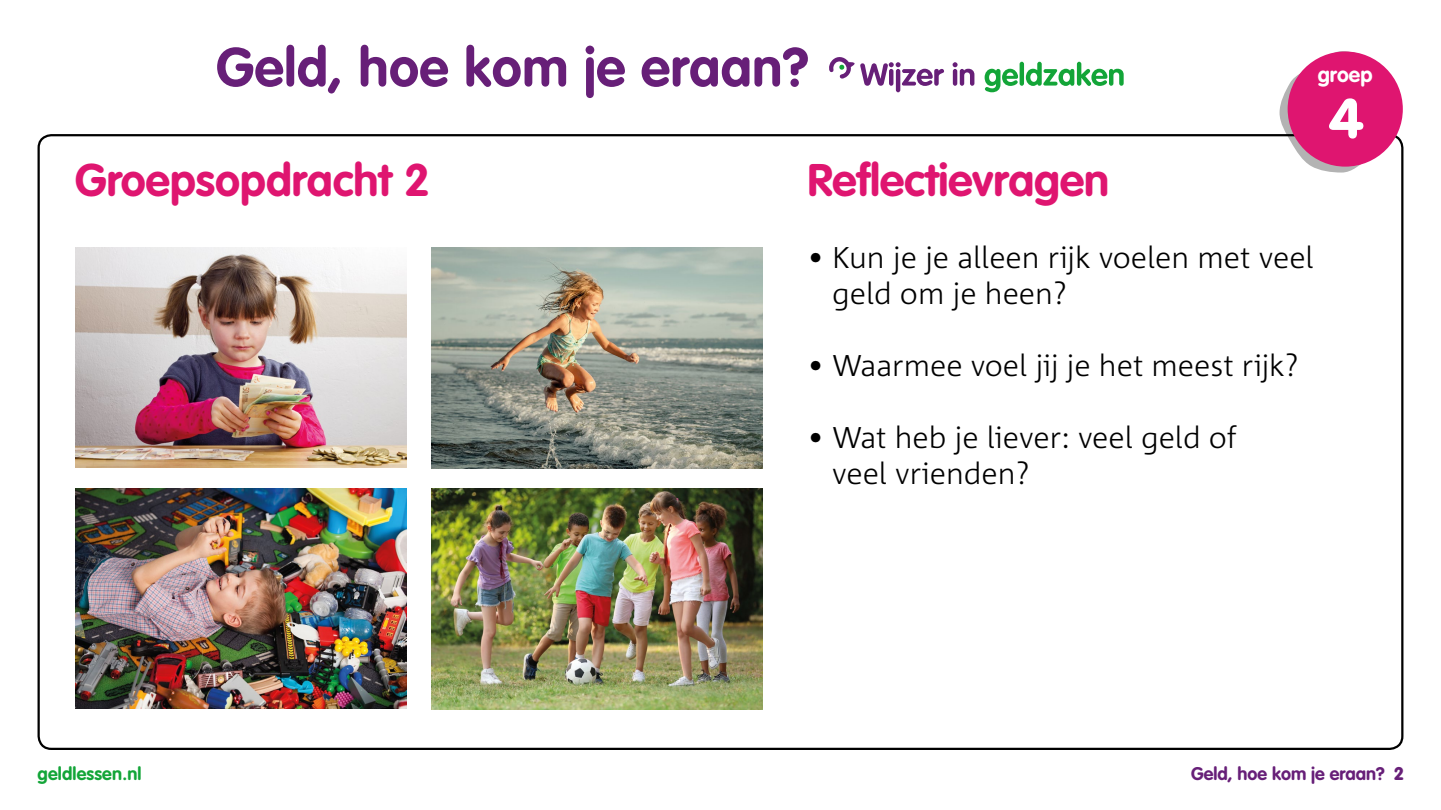
<style>
.page{position:relative;width:1441px;height:810px;background:#fff}
.page>*{position:absolute;margin:0;border:0;box-sizing:border-box;transform-origin:0 0}
.t1{font:900 55.5px "VAG Rounded Std";color:#fff}
.t2{font:700 54px "VAG Rounded Std";letter-spacing:.01em;color:#671f78}
.t3{font:700 45px "VAG Rounded Std";color:#df1570}
.t4{font:300 30px/36px "Corpid";color:#000}
.t5{font:700 21.15px "VAG Rounded Std";color:#fff}
.t6{font:700 18px "VAG Rounded Std";color:#671f78}
.t7{font:700 18px "VAG Rounded Std";letter-spacing:.01em;color:#13a538}
.s1{font-weight:900}
</style>
<div class="page">
<svg style="left:860px;top:62px;width:83px;height:30px"></svg>
<svg style="left:952px;top:62px;width:22px;height:24px"></svg>
<svg style="left:984px;top:69px;width:33px;height:23px"></svg>
<svg style="left:1019px;top:62px;width:4px;height:24px"></svg>
<svg style="left:1025px;top:62px;width:98px;height:24px"></svg>
<svg style="left:829px;top:57px;width:25px;height:22px"></svg>
<svg style="left:1279px;top:51px;width:118px;height:122px"></svg>
<div style="left:1287px;top:52px;width:115px;height:115px;background:#df1570;border-radius:50%"></div>
<img style="left:75px;top:248px;width:331px;height:220px">
<img style="left:75px;top:488px;width:331px;height:221px">
<img style="left:431px;top:248px;width:331px;height:220px">
<img style="left:431px;top:488px;width:331px;height:221px">
<h2 class="t2" style="left:216px;top:36px;width:594px">Geld, hoe kom je eraan?</h2>
<p class="t5" style="left:1317px;top:62px;width:57px">groep</p>
<h1 class="t1" style="left:1329px;top:85px;width:35px">4</h1>
<h3 class="t3" style="left:75px;top:153px;width:356px">Groepsopdracht 2</h3>
<p class="t7" style="left:38px;top:763px;width:105px">geldlessen.nl</p>
<h3 class="t3" style="left:807px;top:153px;width:303px">Reflectievragen</h3>
<p class="t4" style="left:832px;top:239px;width:483px;text-indent:-25px">• Kun je je alleen rijk voelen met veel geld om je heen?</p>
<p class="t4" style="left:807px;top:347px;width:492px">• Waarmee voel jij je het meest rijk?</p>
<p class="t4" style="left:832px;top:419px;width:406px;text-indent:-25px">• Wat heb je liever: veel geld of veel vrienden?</p>
<p class="t6" style="left:1191px;top:763px;width:214px">Geld, hoe kom je eraan? <span class="s1">2</span></p>
</div>
